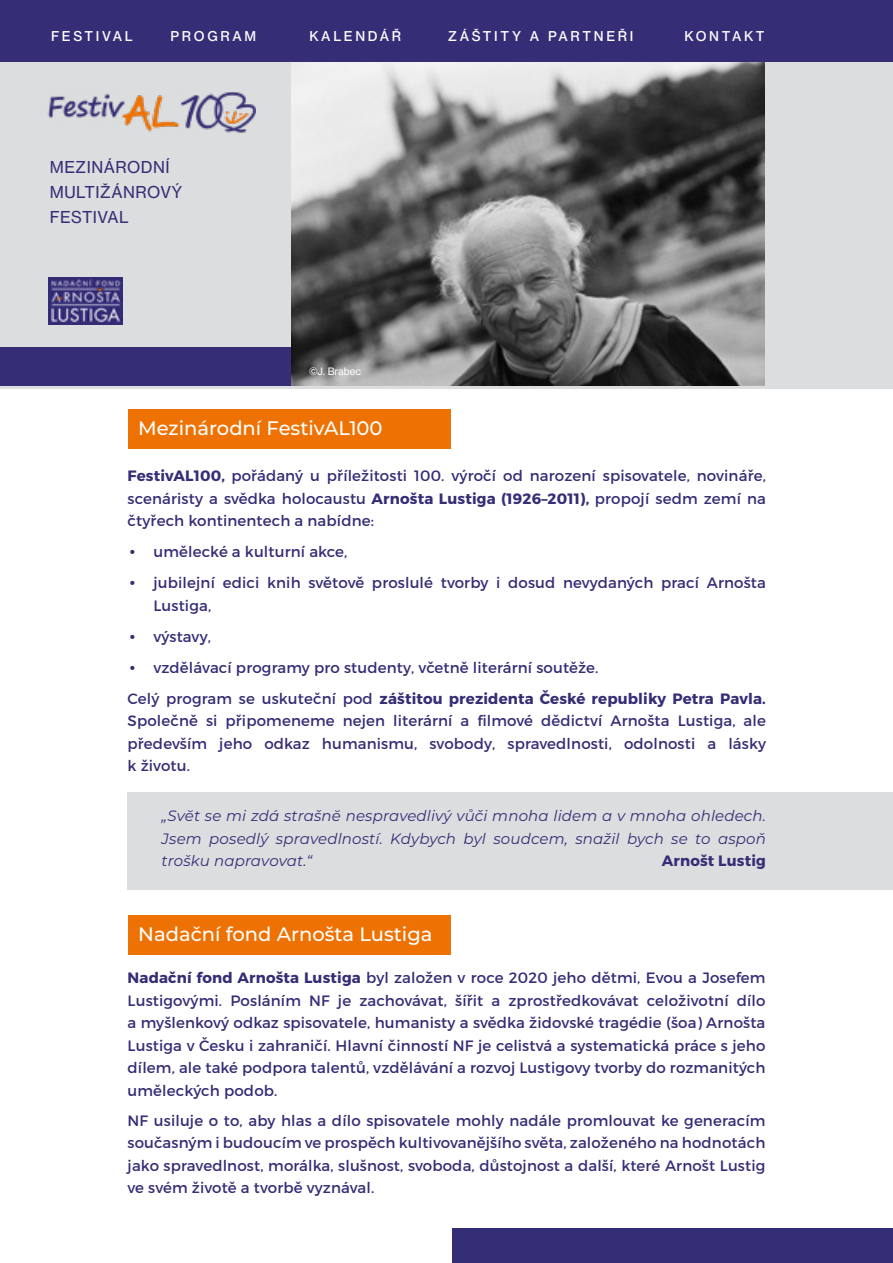
<style>
.page{position:relative;width:893px;height:1263px;background:#fff}
.page>*{position:absolute;margin:0;border:0;box-sizing:border-box;transform-origin:0 0}
.t1{font:500 19.5px "Montserrat";color:#fff}
.t2{font:16.05px/25px "Neue Haas Grotesk Text Pro";letter-spacing:.03em;color:#352d76}
.t3{font:15px/22.5px "Montserrat";letter-spacing:.01em;color:#352d76;text-align:justify}
.t4{font:italic 15px/22.5px "Montserrat";letter-spacing:.01em;color:#352d76;text-align:justify}
.t5{font:700 15px "Montserrat";letter-spacing:.01em;color:#352d76}
.t6{font:13.2px "Neue Haas Grotesk Text Pro";letter-spacing:.2em;color:#fff}
.t7{font:10.05px "Neue Haas Grotesk Text Pro";color:#fff}
.s1{font-weight:700}
.s2{font-family:"U001 TOT";font-weight:700;font-stretch:condensed}
</style>
<div class="page">
<div style="left:0;top:0;width:893px;height:389px;background:#dcdddf"></div>
<div style="left:128px;top:792px;width:765px;height:98px;background:#dcdddf"></div>
<div style="left:0;top:347px;width:512px;height:39px;background:#352d76"></div>
<div style="left:453px;top:1228px;width:440px;height:35px;background:#352d76"></div>
<img style="left:291px;top:61px;width:473px;height:325px">
<img style="left:49px;top:277px;width:73px;height:48px">
<img style="left:48px;top:91px;width:208px;height:42px">
<div style="left:128px;top:915px;width:322px;height:40px;background:#ee7203"></div>
<div style="left:128px;top:409px;width:322px;height:40px;background:#ee7203"></div>
<div style="left:0;top:0;width:893px;height:61px;background:#352d76"></div>
<p class="t6" style="left:51px;top:28px;width:83px">FESTIVAL</p>
<p class="t6" style="left:171px;top:28px;width:87px">PROGRAM</p>
<p class="t6" style="left:309px;top:28px;width:93px">KALENDÁŘ</p>
<p class="t6" style="left:448px;top:28px;width:187px">ZÁŠTITY A PARTNEŘI</p>
<p class="t6" style="left:685px;top:28px;width:82px">KONTAKT</p>
<p class="t2" style="left:50px;top:155px;width:134px">MEZINÁRODNÍ<br>MULTIŽÁNROVÝ<br>FESTIVAL</p>
<p class="t7" style="left:309px;top:365px;width:54px">©J. Brabec</p>
<h1 class="t1" style="left:138px;top:415px;width:246px">Mezinárodní FestivAL100</h1>
<p class="t3" style="left:128px;top:465px;width:640px"><span class="s1">FestivAL100,</span> pořádaný u příležitosti 100. výročí od narození spisovatele, novináře, scenáristy a svědka holocaustu <span class="s1">Arnošta Lustiga (1926–2011),</span> propojí sedm zemí na čtyřech kontinentech a nabídne:</p>
<p class="t3" style="left:128px;top:541px;width:221px"><span class="s2">•</span> umělecké a kulturní akce,</p>
<p class="t3" style="left:153px;top:572px;width:614px;text-indent:-26px"><span class="s2">•</span> jubilejní edici knih světově proslulé tvorby i dosud nevydaných prací Arnošta<br>Lustiga,</p>
<p class="t3" style="left:128px;top:625px;width:85px"><span class="s2">•</span> výstavy,</p>
<p class="t3" style="left:128px;top:652px;width:640px;line-height:31px"><span class="s2">•</span> vzdělávací programy pro studenty, včetně literární soutěže.<br>Celý program se uskuteční pod <span class="s1">záštitou prezidenta České republiky Petra Pavla.</span></p>
<p class="t3" style="left:128px;top:710px;width:640px">Společně si připomeneme nejen literární a filmové dědictví Arnošta Lustiga, ale především jeho odkaz humanismu, svobody, spravedlnosti, odolnosti a lásky k životu.</p>
<p class="t4" style="left:162px;top:804px;width:606px">„Svĕt se mi zdá strašnĕ nespravedlivý vůči mnoha lidem a v mnoha ohledech.<br>Jsem posedlý spravedlností. Kdybych byl soudcem, snažil bych se to aspoň trošku napravovat.“</p>
<p class="t5" style="left:662px;top:852px;width:106px">Arnošt Lustig</p>
<h1 class="t1" style="left:138px;top:920px;width:296px">Nadační fond Arnošta Lustiga</h1>
<p class="t3" style="left:128px;top:967px;width:639px"><span class="s1">Nadační fond Arnošta Lustiga</span> byl založen v roce 2020 jeho dětmi, Evou a Josefem Lustigovými. Posláním NF je zachovávat, šířit a zprostředkovávat celoživotní dílo a myšlenkový odkaz spisovatele, humanisty a svědka židovské tragédie (šoa) Arnošta Lustiga v Česku i zahraničí. Hlavní činností NF je celistvá a systematická práce s jeho dílem, ale také podpora talentů, vzdělávání a rozvoj Lustigovy tvorby do rozmanitých uměleckých podob.</p>
<p class="t3" style="left:128px;top:1109px;width:639px">NF usiluje o to, aby hlas a dílo spisovatele mohly nadále promlouvat ke generacím současným i budoucím ve prospěch kultivovanějšího světa, založeného na hodnotách jako spravedlnost, morálka, slušnost, svoboda, důstojnost a další, které Arnošt Lustig ve svém životě a tvorbě vyznával.</p>
</div>
